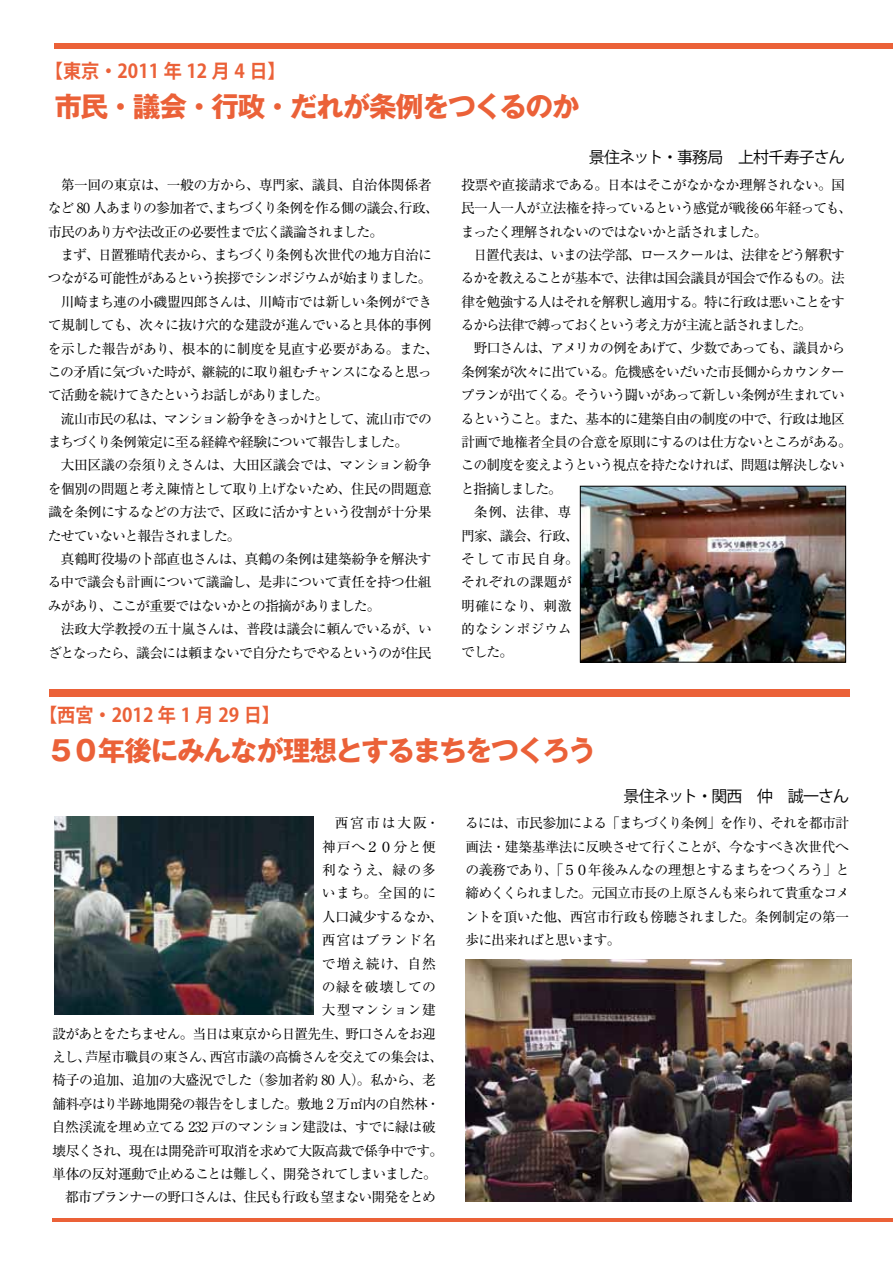
<style>
.page{position:relative;width:893px;height:1263px;background:#fff}
.page>*{position:absolute;margin:0;border:0;box-sizing:border-box;transform-origin:0 0}
.t1{font:700 27.6px "Gothic MB101 Pro";letter-spacing:-.055em;color:#eb6138}
.t2{font:700 19.2px "Koz Go Pr 6 N";color:#eb6138;scale:.95 1}
.t3{font:15.9px "Koz Go Pr 6 N";letter-spacing:-.05em;color:#000}
.t4{font:13.8px/23.4px "Ryumin Pro";letter-spacing:-.06em;color:#000}
.t5{font:13.8px "Ryumin Pro";letter-spacing:-.035em;color:#000}
.t6{font:13.8px "Ryumin Pro";letter-spacing:-.04em;color:#000}
.t7{font:13.8px "Ryumin Pro";letter-spacing:-.08em;color:#000}
.t8{font:13.8px "Ryumin Pro";letter-spacing:-.01em;color:#000}
.t9{font:13.8px "Ryumin Pro";letter-spacing:.035em;color:#000}
.t10{font:13.8px "Ryumin Pro";letter-spacing:-.02em;color:#000}
.t11{font:13.8px "Ryumin Pro";letter-spacing:-.1em;color:#000}
.t12{font:13.8px "Ryumin Pro";letter-spacing:.095em;color:#000}
.t13{font:13.8px "Ryumin Pro";color:#000}
.t14{font:13.8px "Ryumin Pro";letter-spacing:.005em;color:#000}
.t15{font:13.8px "Ryumin Pro";letter-spacing:.045em;color:#000}
.t16{font:13.8px "Ryumin Pro";letter-spacing:.03em;color:#000}
</style>
<div class="page">
<div style="left:55px;top:43px;width:838px;height:5px;background:#eb6138"></div>
<div style="left:49px;top:689px;width:801px;height:8px;background:#eb6138"></div>
<img style="left:466px;top:959px;width:385px;height:242px">
<hr style="left:52px;top:1218px;width:841px;height:4px;background:#eb6138">
<img style="left:55px;top:816px;width:259px;height:198px">
<img style="left:582px;top:488px;width:262px;height:172px">
<div style="left:580px;top:486px;width:266px;height:176px;border:1px solid #000"></div>
<h2 class="t2" style="left:45px;top:60px;width:255px">【東京・2011 年 12 月 4 日】</h2>
<h1 class="t1" style="left:54px;top:84px;width:526px">市民・議会・行政・だれが条例をつくるのか</h1>
<p class="t3" style="left:589px;top:148px;width:258px">景住ネット・事務局　上村千寿子さん</p>
<p class="t4" style="left:48px;top:172px;width:393px;text-indent:13px">第一回の東京は、一般の方から、専門家、議員、自治体関係者など 80 人あまりの参加者で、まちづくり条例を作る側の議会、行政、市民のあり方や法改正の必要性まで広く議論されました。</p>
<p class="t4" style="left:60px;top:242px;width:373px">まず、日置雅晴代表から、まちづくり条例も次世代の地方自治に</p>
<p class="t4" style="left:48px;top:266px;width:385px">つながる可能性があるという挨拶でシンポジウムが始まりました。</p>
<p class="t5" style="left:61px;top:291px;width:373px">川崎まち連の小磯盟四郎さんは、川崎市では新しい条例ができ</p>
<p class="t5" style="left:48px;top:314px;width:385px">て規制しても、次々に抜け穴的な建設が進んでいると具体的事例</p>
<p class="t8" style="left:48px;top:337px;width:393px">を示した報告があり、根本的に制度を見直す必要がある。また、</p>
<p class="t4" style="left:48px;top:359px;width:386px">この矛盾に気づいた時が、継続的に取り組むチャンスになると思っ</p>
<p class="t7" style="left:48px;top:384px;width:282px">て活動を続けてきたというお話しがありました。</p>
<p class="t4" style="left:61px;top:406px;width:373px">流山市民の私は、マンション紛争をきっかけとして、流山市での</p>
<p class="t4" style="left:48px;top:429px;width:362px">まちづくり条例策定に至る経緯や経験について報告しました。</p>
<p class="t6" style="left:61px;top:454px;width:372px">大田区議の奈須りえさんは、大田区議会では、マンション紛争</p>
<p class="t4" style="left:48px;top:476px;width:385px">を個別の問題と考え陳情として取り上げないため、住民の問題意</p>
<p class="t6" style="left:48px;top:501px;width:385px">識を条例にするなどの方法で、区政に活かすという役割が十分果</p>
<p class="t4" style="left:48px;top:523px;width:194px">たせていないと報告されました。</p>
<p class="t5" style="left:61px;top:548px;width:372px">真鶴町役場の卜部直也さんは、真鶴の条例は建築紛争を解決す</p>
<p class="t4" style="left:48px;top:570px;width:385px">る中で議会も計画について議論し、是非について責任を持つ仕組</p>
<p class="t4" style="left:48px;top:593px;width:334px">みがあり、ここが重要ではないかとの指摘がありました。</p>
<p class="t6" style="left:61px;top:618px;width:372px">法政大学教授の五十嵐さんは、普段は議会に頼んでいるが、い</p>
<p class="t4" style="left:48px;top:640px;width:386px">ざとなったら、議会には頼まないで自分たちでやるというのが住民</p>
<p class="t4" style="left:461px;top:172px;width:393px">投票や直接請求である。日本はそこがなかなか理解されない。国民一人一人が立法権を持っているという感覚が戦後66年経っても、まったく理解されないのではないかと話されました。</p>
<p class="t4" style="left:461px;top:242px;width:385px;text-align:justify;text-indent:13px">日置代表は、いまの法学部、ロースクールは、法律をどう解釈するかを教えることが基本で、法律は国会議員が国会で作るもの。法律を勉強する人はそれを解釈し適用する。特に行政は悪いことをするから法律で縛っておくという考え方が主流と話されました。</p>
<p class="t4" style="left:474px;top:336px;width:373px">野口さんは、アメリカの例をあげて、少数であっても、議員から</p>
<p class="t4" style="left:461px;top:359px;width:385px">条例案が次々に出ている。危機感をいだいた市長側からカウンター</p>
<p class="t4" style="left:461px;top:382px;width:385px">プランが出てくる。そういう闘いがあって新しい条例が生まれてい</p>
<p class="t4" style="left:461px;top:406px;width:385px">るということ。また、基本的に建築自由の制度の中で、行政は地区</p>
<p class="t4" style="left:461px;top:429px;width:392px">計画で地権者全員の合意を原則にするのは仕方ないところがある。</p>
<p class="t4" style="left:461px;top:453px;width:386px">この制度を変えようという視点を持たなければ、問題は解決しない</p>
<p class="t11" style="left:461px;top:478px;width:103px">と指摘しました。</p>
<p class="t4" style="left:474px;top:499px;width:99px">条例、法律、専</p>
<p class="t4" style="left:461px;top:523px;width:120px">門家、議会、行政、</p>
<p class="t12" style="left:461px;top:548px;width:119px">そして市民自身。</p>
<p class="t13" style="left:461px;top:571px;width:112px">それぞれの課題が</p>
<p class="t4" style="left:461px;top:593px;width:112px">明確になり、刺激</p>
<p class="t14" style="left:461px;top:618px;width:112px">的なシンポジウム</p>
<p class="t4" style="left:461px;top:640px;width:54px">でした。</p>
<h2 class="t2" style="left:39px;top:704px;width:255px">【西宮・2012 年 1 月 29 日】</h2>
<h1 class="t1" style="left:47px;top:727px;width:550px">５０年後にみんなが理想とするまちをつくろう</h1>
<p class="t3" style="left:623px;top:787px;width:227px">景住ネット・関西　仲　誠一さん</p>
<p class="t4" style="left:335px;top:810px;width:107px">西宮市は大阪・</p>
<p class="t9" style="left:322px;top:835px;width:115px">神戸へ２０分と便</p>
<p class="t4" style="left:322px;top:857px;width:116px">利なうえ、緑の多</p>
<p class="t4" style="left:322px;top:880px;width:116px">いまち。全国的に</p>
<p class="t10" style="left:322px;top:906px;width:123px">人口減少するなか、</p>
<p class="t15" style="left:322px;top:929px;width:116px">西宮はブランド名</p>
<p class="t4" style="left:322px;top:951px;width:116px">で増え続け、自然</p>
<p class="t9" style="left:322px;top:976px;width:116px">の緑を破壊しての</p>
<p class="t16" style="left:322px;top:999px;width:115px">大型マンション建</p>
<p class="t7" style="left:52px;top:1023px;width:385px">設があとをたちません。当日は東京から日置先生、野口さんをお迎</p>
<p class="t4" style="left:52px;top:1044px;width:393px">えし、芦屋市職員の東さん、西宮市議の高橋さんを交えての集会は、</p>
<p class="t5" style="left:52px;top:1069px;width:385px">椅子の追加、追加の大盛況でした（参加者約 80 人）。私から、老</p>
<p class="t4" style="left:52px;top:1091px;width:389px">舗料亭はり半跡地開発の報告をしました。敷地 2 万㎡内の自然林・</p>
<p class="t5" style="left:52px;top:1116px;width:385px">自然渓流を埋め立てる 232 戸のマンション建設は、すでに緑は破</p>
<p class="t4" style="left:52px;top:1138px;width:392px">壊尽くされ、現在は開発許可取消を求めて大阪高裁で係争中です。</p>
<p class="t4" style="left:52px;top:1161px;width:386px">単体の反対運動で止めることは難しく、開発されてしまいました。</p>
<p class="t4" style="left:65px;top:1184px;width:372px">都市プランナーの野口さんは、住民も行政も望まない開発をとめ</p>
<p class="t4" style="left:465px;top:810px;width:386px;text-align:justify">るには、市民参加による「まちづくり条例」を作り、それを都市計画法・建築基準法に反映させて行くことが、今なすべき次世代への義務であり、「５０年後みんなの理想とするまちをつくろう」と締めくくられました。元国立市長の上原さんも来られて貴重なコメントを頂いた他、西宮市行政も傍聴されました。条例制定の第一歩に出来ればと思います。</p>
</div>
